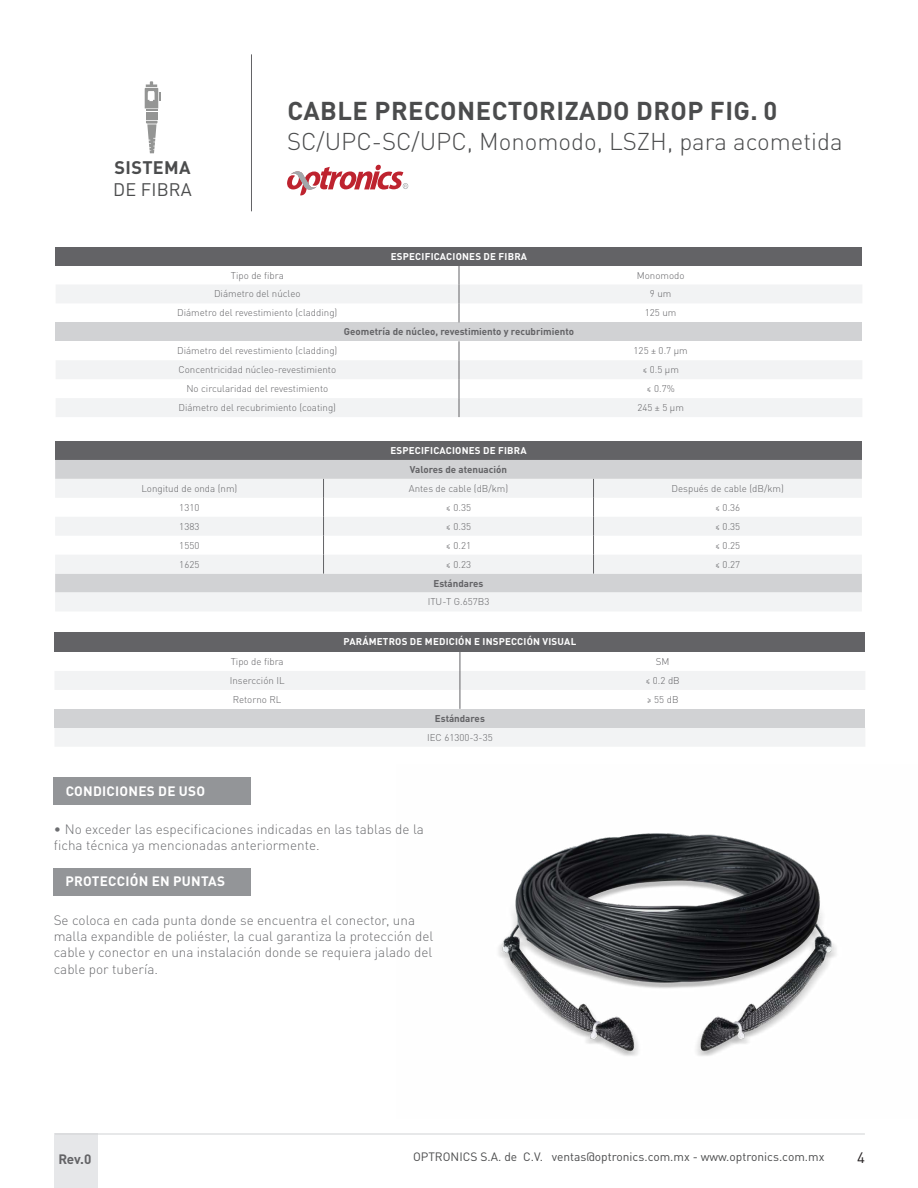
<style>
.page{position:relative;width:918px;height:1188px;background:#fff}
.page>*{position:absolute;margin:0;border:0;box-sizing:border-box;transform-origin:0 0}
.t1{font:700 25.5px "DIN Pro";letter-spacing:.02em;color:#4b4c4d}
.t2{font:300 24px "DIN Pro";color:#4b4c4d}
.t3{font:700 18px "DIN Pro";letter-spacing:.02em;color:#4b4c4d}
.t4{font:18px "DIN Pro";letter-spacing:.01em;color:#4b4c4d}
.t5{font:15px "DIN Pro";color:#231f20}
.t6{font:300 13.5px/16.2px "DIN Pro";color:#6c6d70}
.t7{font:700 13.5px "DIN Pro";letter-spacing:.02em;color:#fff}
.t8{font:700 13.5px "DIN Pro";color:#636366}
.t9{font:12px "DIN Pro";color:#4b4c4d}
.t10{font:300 9.75px "DIN Pro";color:#636366}
.t11{font:700 9.75px "DIN Pro";color:#636366}
.t12{font:700 9.75px "DIN Pro";letter-spacing:.02em;color:#fff}
</style>
<div class="page">
<div style="left:54px;top:1134px;width:44px;height:54px;background:#e6e7e9"></div>
<hr style="left:55px;top:1134px;width:810px;height:1px;background:#d1d2d4">
<hr style="left:251px;top:54px;width:1px;height:157px;background:#636366">
<svg style="left:287px;top:165px;width:121px;height:30px"></svg>
<svg style="left:145px;top:81px;width:15px;height:72px"></svg>
<div style="left:54px;top:632px;width:811px;height:20px;background:#636366"></div>
<svg style="left:55px;top:671px;width:810px;height:75px;fill:#f2f3f4"></svg>
<div style="left:54px;top:709px;width:811px;height:19px;background:#d1d2d4"></div>
<svg style="left:460px;top:652px;width:1px;height:57px"></svg>
<div style="left:55px;top:441px;width:807px;height:19px;background:#636366"></div>
<div style="left:55px;top:460px;width:807px;height:19px;background:#d1d2d4"></div>
<svg style="left:55px;top:479px;width:807px;height:132px;fill:#f2f3f4"></svg>
<svg style="left:323px;top:479px;width:1px;height:95px"></svg>
<svg style="left:593px;top:479px;width:1px;height:95px"></svg>
<div style="left:54px;top:778px;width:197px;height:27px;background:#939598"></div>
<div style="left:53px;top:869px;width:198px;height:27px;background:#939598"></div>
<img style="left:498px;top:833px;width:338px;height:223px">
<div style="left:56px;top:247px;width:806px;height:19px;background:#636366"></div>
<svg style="left:56px;top:284px;width:806px;height:133px"></svg>
<div style="left:56px;top:322px;width:806px;height:19px;background:#d1d2d4"></div>
<svg style="left:459px;top:266px;width:1px;height:56px"></svg>
<svg style="left:459px;top:341px;width:1px;height:76px"></svg>
<h3 class="t3" style="left:114px;top:153px;width:78px">SISTEMA</h3>
<h3 class="t4" style="left:113px;top:177px;width:80px">DE FIBRA</h3>
<h1 class="t1" style="left:287px;top:89px;width:492px">CABLE PRECONECTORIZADO DROP FIG. 0</h1>
<h2 class="t2" style="left:287px;top:123px;width:557px">SC/UPC-SC/UPC, Monomodo, LSZH, para acometida</h2>
<p class="t12" style="left:391px;top:248px;width:138px">ESPECIFICACIONES DE FIBRA</p>
<p class="t10" style="left:231px;top:267px;width:54px">Tipo de fibra</p>
<p class="t10" style="left:637px;top:267px;width:49px">Monomodo</p>
<p class="t10" style="left:214px;top:286px;width:88px">Diámetro del núcleo</p>
<p class="t10" style="left:650px;top:286px;width:23px">9 um</p>
<p class="t10" style="left:177px;top:305px;width:162px">Diámetro del revestimiento (cladding)</p>
<p class="t10" style="left:645px;top:305px;width:33px">125 um</p>
<p class="t11" style="left:344px;top:324px;width:232px">Geometría de núcleo, revestimiento y recubrimiento</p>
<p class="t10" style="left:177px;top:343px;width:162px">Diámetro del revestimiento (cladding)</p>
<p class="t10" style="left:634px;top:343px;width:56px">125 ± 0.7 μm</p>
<p class="t10" style="left:178px;top:362px;width:159px">Concentricidad núcleo-revestimiento</p>
<p class="t10" style="left:642px;top:362px;width:38px">≤ 0.5 μm</p>
<p class="t10" style="left:186px;top:381px;width:143px">No circularidad del revestimiento</p>
<p class="t10" style="left:647px;top:381px;width:30px">≤ 0.7%</p>
<p class="t10" style="left:179px;top:400px;width:159px">Diámetro del recubrimiento (coating)</p>
<p class="t10" style="left:637px;top:400px;width:48px">245 ± 5 μm</p>
<p class="t12" style="left:390px;top:442px;width:138px">ESPECIFICACIONES DE FIBRA</p>
<p class="t11" style="left:410px;top:461px;width:99px">Valores de atenuación</p>
<p class="t10" style="left:141px;top:481px;width:98px">Longitud de onda (nm)</p>
<p class="t10" style="left:409px;top:481px;width:101px">Antes de cable (dB/km)</p>
<p class="t10" style="left:672px;top:481px;width:114px">Después de cable (dB/km)</p>
<p class="t10" style="left:179px;top:500px;width:22px">1310</p>
<p class="t10" style="left:446px;top:500px;width:27px">≤ 0.35</p>
<p class="t10" style="left:715px;top:500px;width:27px">≤ 0.36</p>
<p class="t10" style="left:179px;top:519px;width:22px">1383</p>
<p class="t10" style="left:446px;top:519px;width:27px">≤ 0.35</p>
<p class="t10" style="left:715px;top:519px;width:27px">≤ 0.35</p>
<p class="t10" style="left:179px;top:538px;width:22px">1550</p>
<p class="t10" style="left:446px;top:538px;width:27px">≤ 0.21</p>
<p class="t10" style="left:715px;top:538px;width:27px">≤ 0.25</p>
<p class="t10" style="left:179px;top:557px;width:22px">1625</p>
<p class="t10" style="left:446px;top:557px;width:27px">≤ 0.23</p>
<p class="t10" style="left:715px;top:557px;width:27px">≤ 0.27</p>
<p class="t11" style="left:434px;top:575px;width:51px">Estándares</p>
<p class="t10" style="left:428px;top:594px;width:63px">ITU-T G.657B3</p>
<p class="t12" style="left:344px;top:633px;width:234px">PARÁMETROS DE MEDICIÓN E INSPECCIÓN VISUAL</p>
<h3 class="t7" style="left:66px;top:780px;width:141px">CONDICIONES DE USO</h3>
<p class="t10" style="left:231px;top:654px;width:54px">Tipo de fibra</p>
<p class="t10" style="left:656px;top:654px;width:15px">SM</p>
<p class="t10" style="left:230px;top:673px;width:56px">Insercción IL</p>
<p class="t10" style="left:645px;top:673px;width:36px">≤ 0.2 dB</p>
<p class="t10" style="left:233px;top:692px;width:50px">Retorno RL</p>
<p class="t10" style="left:647px;top:692px;width:33px">≥ 55 dB</p>
<p class="t11" style="left:435px;top:710px;width:51px">Estándares</p>
<p class="t10" style="left:427px;top:730px;width:67px">IEC 61300-3-35</p>
<h3 class="t6" style="left:54px;top:820px;width:372px">• No exceder las especificaciones indicadas en las tablas de la ficha técnica ya mencionadas anteriormente.</h3>
<h3 class="t7" style="left:65px;top:870px;width:161px">PROTECCIÓN EN PUNTAS</h3>
<h3 class="t6" style="left:54px;top:911px;width:381px">Se coloca en cada punta donde se encuentra el conector, una malla expandible de poliéster, la cual garantiza la protección del cable y conector en una instalación donde se requiera jalado del cable por tubería.</h3>
<h3 class="t8" style="left:58px;top:1148px;width:34px">Rev.0</h3>
<p class="t9" style="left:413px;top:1149px;width:413px">OPTRONICS S.A. de C.V. ventas@optronics.com.mx - www.optronics.com.mx</p>
<h3 class="t5" style="left:857px;top:1148px;width:9px">4</h3>
</div>
